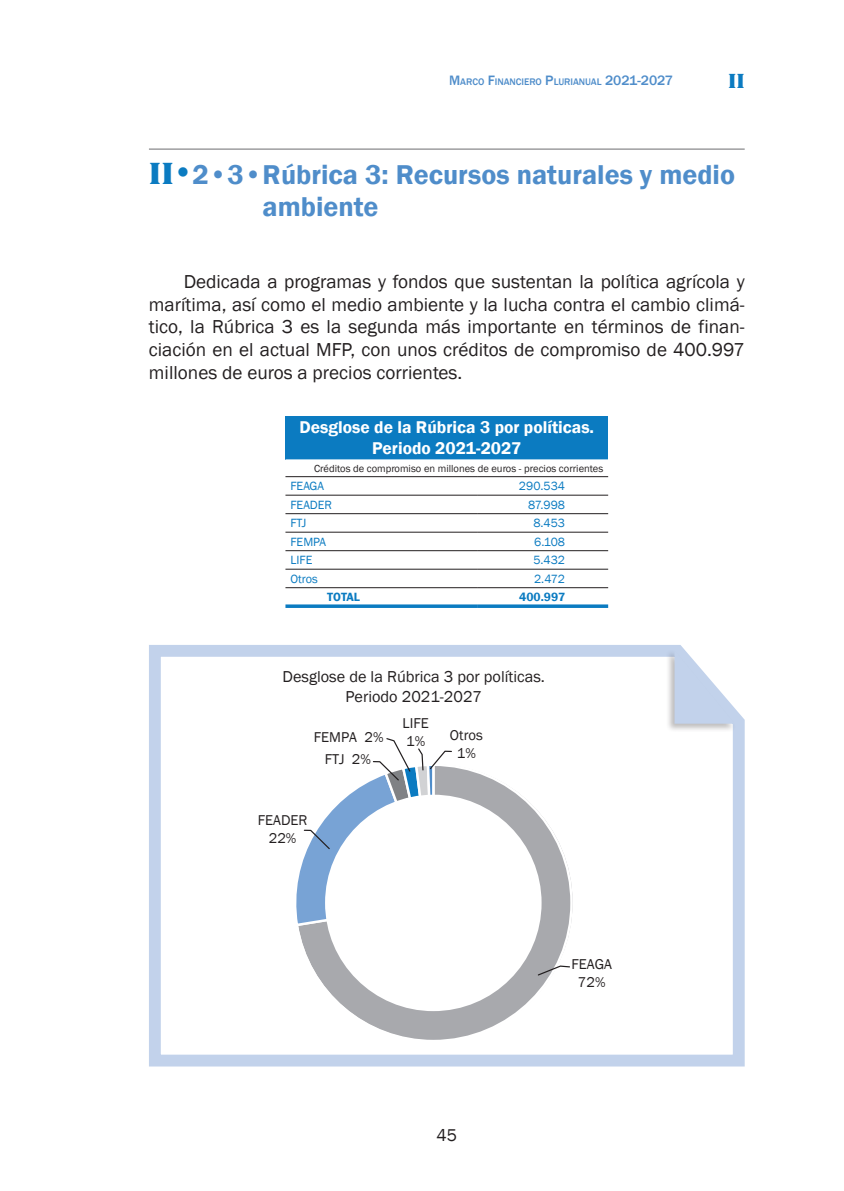
<style>
.page{position:relative;width:844px;height:1191px;background:#fff}
.page>*{position:absolute;margin:0;border:0;box-sizing:border-box;transform-origin:0 0}
.Subtitulo{font:600 28px/31.5px "Franklin Gothic";color:#4f8dca}
.t1{font:700 21px "Benguiat IT Cby BT";color:#0b7bc1}
.t2{font:19.25px/22.8px "Franklin Gothic";color:#231f20;text-align:justify}
.Titulo_tabla{font:600 17.5px/21px "Franklin Gothic";color:#fff;text-align:center}
.t3{font:17.5px "Franklin Gothic";color:#231f20}
.t4{font:16.28px/19.4px "Franklin Gothic";color:#231f20;text-align:center}
.t5{font:14.7px/17.5px "Franklin Gothic";color:#231f20;text-align:center}
.Cuerpo{font:12.25px "Franklin Gothic";color:#0b7bc1}
.Cuerpo-2{font:600 12.25px "Franklin Gothic";color:#0b7bc1}
.Moneda{font:10.5px "Franklin Gothic";color:#231f20}
.t6{font:500 9.8px "Franklin Gothic";letter-spacing:-.005em;color:#4f8dca}
.s1{font-size:14px}
.s2{font-family:"Benguiat IT Cby BT";font-weight:700;font-size:31.5px;color:#0b7bc1}
</style>
<div class="page">
<hr style="left:149px;top:149px;width:595px;height:1px;background:#6c6d70">
<div style="left:285px;top:416px;width:323px;height:43px;background:#0b7bc1"></div>
<svg style="left:285px;top:459px;width:323px;height:130px"></svg>
<hr style="left:285px;top:495px;width:193px;height:1px;background:#231f20">
<hr style="left:478px;top:495px;width:130px;height:1px;background:#231f20">
<hr style="left:285px;top:513px;width:193px;height:1px;background:#231f20">
<hr style="left:478px;top:513px;width:130px;height:1px;background:#231f20">
<hr style="left:285px;top:532px;width:193px;height:1px;background:#231f20">
<hr style="left:478px;top:532px;width:130px;height:1px;background:#231f20">
<hr style="left:285px;top:550px;width:193px;height:1px;background:#231f20">
<hr style="left:478px;top:550px;width:130px;height:1px;background:#231f20">
<hr style="left:285px;top:569px;width:193px;height:1px;background:#231f20">
<hr style="left:478px;top:569px;width:130px;height:1px;background:#231f20">
<hr style="left:285px;top:587px;width:193px;height:1px;background:#231f20">
<hr style="left:478px;top:587px;width:130px;height:1px;background:#231f20">
<hr style="left:285px;top:476px;width:193px;height:1px;background:#231f20">
<hr style="left:478px;top:476px;width:130px;height:1px;background:#231f20">
<svg style="left:285px;top:604px;width:193px;height:4px"></svg>
<svg style="left:478px;top:604px;width:130px;height:4px"></svg>
<svg style="left:149px;top:645px;width:596px;height:422px"></svg>
<div style="left:665px;top:648px;width:71px;height:85px;background:#231f20;opacity:.3"></div>
<svg style="left:674px;top:650px;width:60px;height:73px"></svg>
<p class="t6" style="left:449px;top:76px;width:225px"><span class="s1">M</span>ARCO <span class="s1">F</span>INANCIERO <span class="s1">P</span>LURIANUAL <span class="s1">2021-2027</span></p>
<p class="t1" style="left:728px;top:68px;width:18px">II</p>
<p class="Subtitulo" style="left:262px;top:159px;width:474px;text-indent:-114px"><span class="s2">II•</span>2•3•Rúbrica 3: Recursos naturales y medio ambiente</p>
<p class="t2" style="left:149px;top:270px;width:597px;text-indent:35px">Dedicada a programas y fondos que sustentan la política agrícola y marítima, así como el medio ambiente y la lucha contra el cambio climá&shy;tico, la Rúbrica 3 es la segunda más importante en términos de finan&shy;ciación en el actual MFP, con unos créditos de compromiso de 400.997 millones de euros a precios corrientes.</p>
<p class="Titulo_tabla" style="left:299px;top:417px;width:296px">Desglose de la Rúbrica 3 por políticas.<br>Periodo 2021-2027</p>
<p class="Moneda" style="left:314px;top:462px;width:290px">Créditos de compromiso en millones de euros - precios corrientes</p>
<p class="Cuerpo" style="left:290px;top:478px;width:35px">FEAGA</p>
<p class="Cuerpo" style="left:519px;top:478px;width:48px">290.534</p>
<p class="Cuerpo" style="left:290px;top:497px;width:43px">FEADER</p>
<p class="Cuerpo" style="left:528px;top:497px;width:39px">87.998</p>
<p class="Cuerpo" style="left:290px;top:515px;width:18px">FTJ</p>
<p class="Cuerpo" style="left:533px;top:515px;width:33px">8.453</p>
<p class="Cuerpo" style="left:290px;top:534px;width:37px">FEMPA</p>
<p class="Cuerpo" style="left:534px;top:534px;width:32px">6.108</p>
<p class="Cuerpo" style="left:290px;top:552px;width:24px">LIFE</p>
<p class="Cuerpo" style="left:533px;top:552px;width:33px">5.432</p>
<p class="Cuerpo" style="left:290px;top:571px;width:29px">Otros</p>
<p class="Cuerpo" style="left:534px;top:571px;width:32px">2.472</p>
<p class="Cuerpo-2" style="left:327px;top:589px;width:34px">TOTAL</p>
<p class="Cuerpo-2" style="left:519px;top:589px;width:47px">400.997</p>
<p class="t4" style="left:282px;top:667px;width:264px">Desglose de la Rúbrica 3 por políticas.<br>Periodo 2021-2027</p>
<p class="t5" style="left:314px;top:729px;width:71px">FEMPA 2%</p>
<p class="t5" style="left:324px;top:751px;width:48px">FTJ 2%</p>
<p class="t5" style="left:258px;top:812px;width:51px">FEADER<br>22%</p>
<p class="t5" style="left:402px;top:715px;width:28px;text-align:left">LIFE<br>1%</p>
<p class="t5" style="left:450px;top:727px;width:34px">Otros<br>1%</p>
<p class="t3" style="left:436px;top:1124px;width:22px">45</p>
<p class="t5" style="left:571px;top:955px;width:42px">FEAGA<br>72%</p>
</div>
